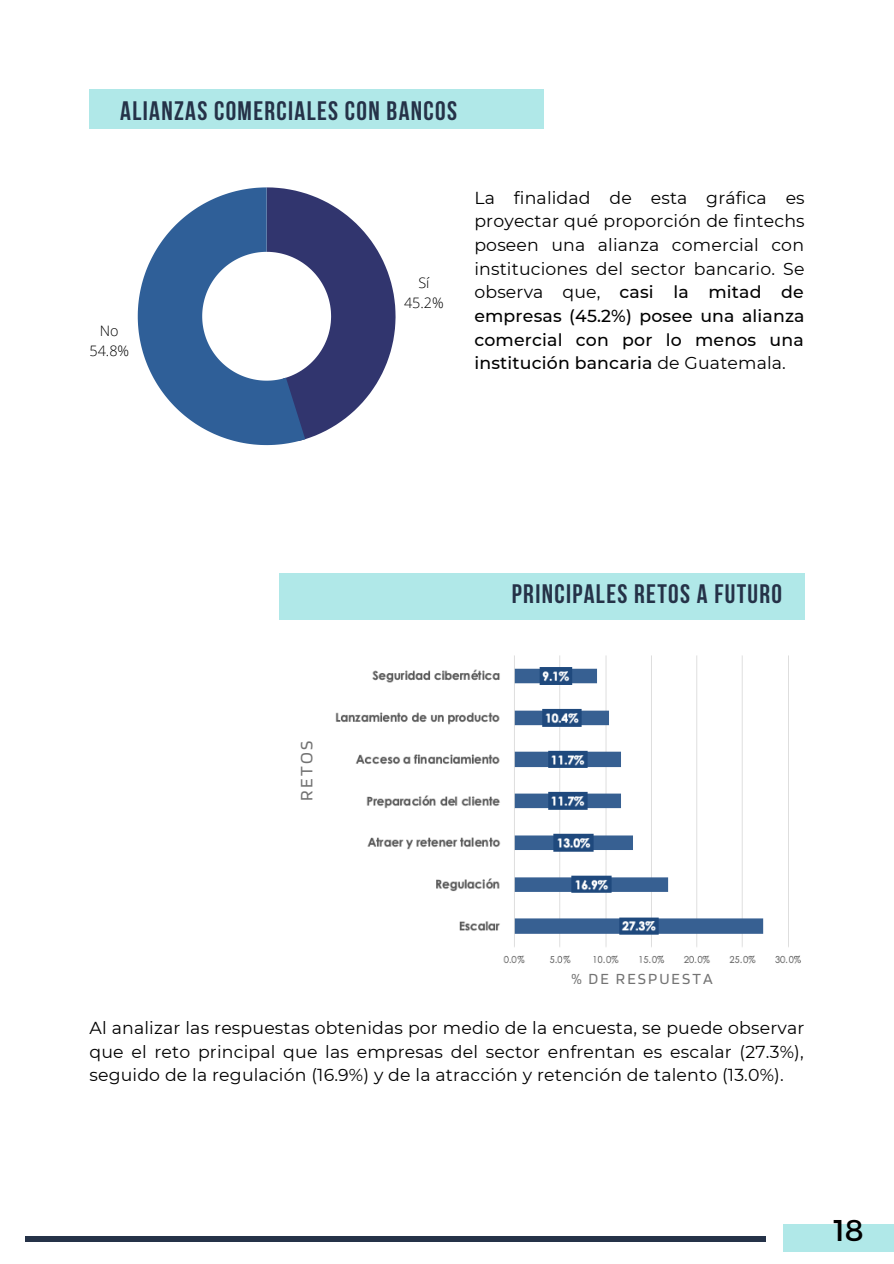
<style>
.page{position:relative;width:894px;height:1264px;background:#fff}
.page>*{position:absolute;margin:0;border:0;box-sizing:border-box;transform-origin:0 0}
.t1{font:30px "Montserrat";color:#000}
.t2{font:700 26.55px "Bebas Neue";letter-spacing:.05em;color:#253248}
.t3{font:18.15px "Blinker";letter-spacing:.13em;color:#737373}
.t4{font:17.25px/23.7px "Montserrat";letter-spacing:.01em;color:#000;text-align:justify}
.t5{font:16.2px "Blinker";letter-spacing:.13em;color:#737373}
.t6{font:300 14.4px "Open Sans";color:#000}
.s1{font-weight:500}
</style>
<div class="page">
<div style="left:782px;top:1224px;width:111px;height:27px;background:#b0e8e8"></div>
<div style="left:25px;top:1236px;width:740px;height:5px;background:#253248"></div>
<div style="left:89px;top:89px;width:454px;height:40px;background:#b0e8e8"></div>
<div style="left:280px;top:573px;width:524px;height:46px;background:#b0e8e8"></div>
<svg style="left:138px;top:187px;width:257px;height:258px"></svg>
<img style="left:335px;top:655px;width:466px;height:309px">
<p class="t2" style="left:120px;top:100px;width:338px">ALIANZAS COMERCIALES CON BANCOS</p>
<p class="t6" style="left:100px;top:320px;width:20px">No</p>
<p class="t6" style="left:89px;top:340px;width:41px">54.8%</p>
<p class="t6" style="left:418px;top:272px;width:13px">Sí</p>
<p class="t6" style="left:404px;top:292px;width:41px">45.2%</p>
<p class="t4" style="left:474px;top:186px;width:332px">La finalidad de esta gráfica es proyectar qué proporción de fintechs poseen una alianza comercial con instituciones del sector bancario. Se observa que, <span class="s1">casi la mitad de empresas (45.2%) posee una alianza comercial con por lo menos una institución bancaria</span> de Guatemala.</p>
<p class="t3" style="left:295px;top:800px;width:62px;rotate:-90deg">RETOS</p>
<p class="t2" style="left:511px;top:583px;width:272px">PRINCIPALES RETOS A FUTURO</p>
<p class="t5" style="left:571px;top:968px;width:143px">% DE RESPUESTA</p>
<p class="t4" style="left:89px;top:1015px;width:716px">Al analizar las respuestas obtenidas por medio de la encuesta, se puede observar que el reto principal que las empresas del sector enfrentan es escalar (27.3%), seguido de la regulación (16.9%) y de la atracción y retención de talento (13.0%).</p>
<p class="t1" style="left:833px;top:1210px;width:32px">18</p>
</div>
